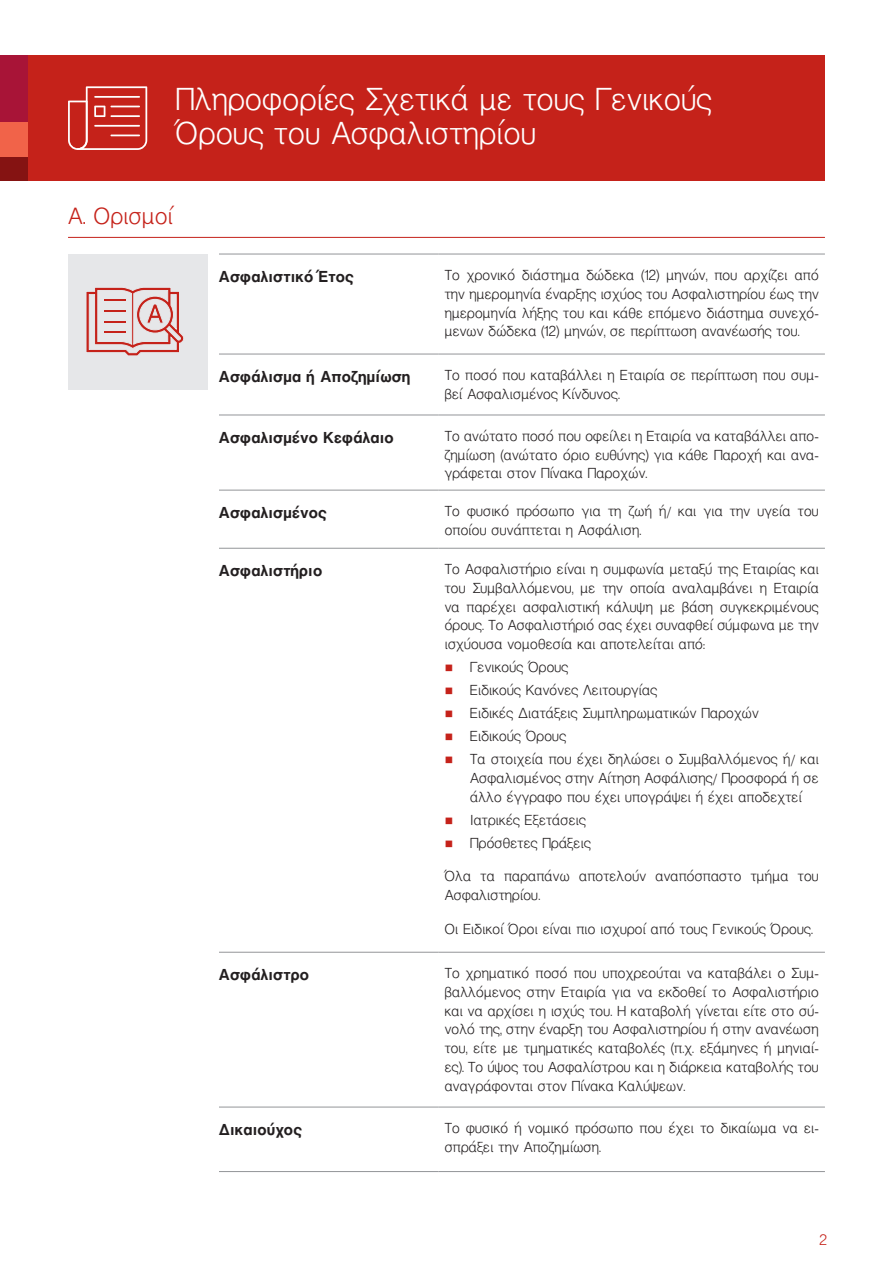
<style>
.page{position:relative;width:893px;height:1263px;background:#fff}
.page>*{position:absolute;margin:0;border:0;box-sizing:border-box;transform-origin:0 0}
.title_white_big{font:34.5px/34.5px "Mg Helvetica Light UC Pol";color:#fff}
.title_red_underlined{font:25.5px "Mg Helvetica Light UC Pol";color:#c5221a}
.t1{font:16.5px "Mg Helvetica Light UC Pol";color:#c5221a}
.txt_orismoi_pinakas{font:15.75px/18.8px "Mg Helvetica Light UC Pol";color:#231f20;text-align:justify}
.orismoi_pinakas{font:700 15px "Mg Helvetica UC Pol";color:#231f20}
.s1{color:#c5221a}
</style>
<div class="page">
<hr style="left:68px;top:237px;width:757px;height:1px;background:#c5221a">
<hr style="left:219px;top:254px;width:220px;height:1px;background:#939598">
<hr style="left:439px;top:952px;width:386px;height:1px;background:#939598">
<hr style="left:439px;top:1107px;width:386px;height:1px;background:#939598">
<hr style="left:439px;top:1171px;width:386px;height:1px;background:#939598">
<hr style="left:219px;top:354px;width:220px;height:1px;background:#939598">
<hr style="left:439px;top:354px;width:386px;height:1px;background:#939598">
<hr style="left:219px;top:415px;width:220px;height:1px;background:#939598">
<hr style="left:439px;top:415px;width:386px;height:1px;background:#939598">
<hr style="left:219px;top:548px;width:220px;height:1px;background:#939598">
<hr style="left:439px;top:548px;width:386px;height:1px;background:#939598">
<hr style="left:219px;top:490px;width:220px;height:1px;background:#939598">
<hr style="left:439px;top:254px;width:386px;height:1px;background:#939598">
<hr style="left:439px;top:490px;width:386px;height:1px;background:#939598">
<hr style="left:219px;top:952px;width:220px;height:1px;background:#939598">
<hr style="left:219px;top:1107px;width:220px;height:1px;background:#939598">
<hr style="left:219px;top:1171px;width:220px;height:1px;background:#939598">
<div style="left:4px;top:55px;width:821px;height:126px;background:#c5221a"></div>
<div style="left:0;top:157px;width:28px;height:24px;background:#851312"></div>
<div style="left:0;top:121px;width:28px;height:36px;background:#f16349"></div>
<div style="left:0;top:55px;width:28px;height:66px;background:#a81437"></div>
<svg style="left:68px;top:86px;width:79px;height:64px"></svg>
<div style="left:68px;top:254px;width:139px;height:135px;background:#e6e7e9"></div>
<svg style="left:86px;top:287px;width:98px;height:69px"></svg>
<hr style="left:104px;top:331px;width:21px;height:2px;background:#c5221a">
<p class="title_white_big" style="left:176px;top:81px;width:538px">Πληροφορίες Σχετικά με τους Γενικούς<br>Όρους του Ασφαλιστηρίου</p>
<p class="title_red_underlined" style="left:68px;top:203px;width:107px">Α. Ορισμοί</p>
<p class="orismoi_pinakas" style="left:219px;top:267px;width:137px">Ασφαλιστικό Έτος</p>
<p class="txt_orismoi_pinakas" style="left:445px;top:265px;width:376px">Το χρονικό διάστημα δώδεκα (12) μηνών, που αρχίζει από την ημερομηνία έναρξης ισχύος του Ασφαλιστηρίου έως την ημερομηνία λήξης του και κάθε επόμενο διάστημα συνεχό&shy;μενων δώδεκα (12) μηνών, σε περίπτωση ανανέωσής του.</p>
<p class="orismoi_pinakas" style="left:219px;top:367px;width:193px">Ασφάλισμα ή Αποζημίωση</p>
<p class="txt_orismoi_pinakas" style="left:445px;top:365px;width:376px">Το ποσό που καταβάλλει η Εταιρία σε περίπτωση που συμ&shy;βεί Ασφαλισμένος Κίνδυνος.</p>
<p class="orismoi_pinakas" style="left:219px;top:428px;width:177px">Ασφαλισμένο Κεφάλαιο</p>
<p class="txt_orismoi_pinakas" style="left:445px;top:426px;width:376px">Το ανώτατο ποσό που οφείλει η Εταιρία να καταβάλλει απο&shy;ζημίωση (ανώτατο όριο ευθύνης) για κάθε Παροχή και ανα&shy;γράφεται στον Πίνακα Παροχών.</p>
<p class="orismoi_pinakas" style="left:219px;top:503px;width:110px">Ασφαλισμένος</p>
<p class="txt_orismoi_pinakas" style="left:445px;top:501px;width:376px">Το φυσικό πρόσωπο για τη ζωή ή/ και για την υγεία του οποίου συνάπτεται η Ασφάλιση.</p>
<p class="orismoi_pinakas" style="left:219px;top:561px;width:105px">Ασφαλιστήριο</p>
<p class="txt_orismoi_pinakas" style="left:445px;top:559px;width:376px">Το Ασφαλιστήριο είναι η συμφωνία μεταξύ της Εταιρίας και του Συμβαλλόμενου, με την οποία αναλαμβάνει η Εταιρία να παρέχει ασφαλιστική κάλυψη με βάση συγκεκριμένους όρους. Το Ασφαλιστήριό σας έχει συναφθεί σύμφωνα με την ισχύουσα νομοθεσία και αποτελείται από:</p>
<p class="txt_orismoi_pinakas" style="left:445px;top:657px;width:125px"><span class="s1">■</span> Γενικούς Όρους</p>
<p class="txt_orismoi_pinakas" style="left:445px;top:680px;width:214px"><span class="s1">■</span> Ειδικούς Κανόνες Λειτουργίας</p>
<p class="txt_orismoi_pinakas" style="left:445px;top:703px;width:316px"><span class="s1">■</span> Ειδικές Διατάξεις Συμπληρωματικών Παροχών</p>
<p class="txt_orismoi_pinakas" style="left:445px;top:726px;width:123px"><span class="s1">■</span> Ειδικούς Όρους</p>
<p class="txt_orismoi_pinakas" style="left:470px;top:749px;width:350px;text-indent:-26px"><span class="s1">■</span> Τα στοιχεία που έχει δηλώσει ο Συμβαλλόμενος ή/ και Ασφαλισμένος στην Αίτηση Ασφάλισης/ Προσφορά ή σε άλλο έγγραφο που έχει υπογράψει ή έχει αποδεχτεί</p>
<p class="txt_orismoi_pinakas" style="left:445px;top:810px;width:143px"><span class="s1">■</span> Ιατρικές Εξετάσεις</p>
<p class="txt_orismoi_pinakas" style="left:445px;top:833px;width:148px"><span class="s1">■</span> Πρόσθετες Πράξεις</p>
<p class="txt_orismoi_pinakas" style="left:445px;top:867px;width:376px">Όλα τα παραπάνω αποτελούν αναπόσπαστο τμήμα του<br>Ασφαλιστηρίου.</p>
<p class="txt_orismoi_pinakas" style="left:445px;top:919px;width:370px">Οι Ειδικοί Όροι είναι πιο ισχυροί από τους Γενικούς Όρους.</p>
<p class="orismoi_pinakas" style="left:219px;top:965px;width:92px">Ασφάλιστρο</p>
<p class="txt_orismoi_pinakas" style="left:445px;top:963px;width:376px">Το χρηματικό ποσό που υποχρεούται να καταβάλει ο Συμ&shy;βαλλόμενος στην Εταιρία για να εκδοθεί το Ασφαλιστήριο και να αρχίσει η ισχύς του. Η καταβολή γίνεται είτε στο σύ&shy;νολό της, στην έναρξη του Ασφαλιστηρίου ή στην ανανέωση του, είτε με τμηματικές καταβολές (π.χ. εξάμηνες ή μηνιαί&shy;ες). Το ύψος του Ασφαλίστρου και η διάρκεια καταβολής του αναγράφονται στον Πίνακα Καλύψεων.</p>
<p class="orismoi_pinakas" style="left:219px;top:1120px;width:85px">Δικαιούχος</p>
<p class="txt_orismoi_pinakas" style="left:445px;top:1118px;width:376px">Το φυσικό ή νομικό πρόσωπο που έχει το δικαίωμα να ει&shy;σπράξει την Αποζημίωση.</p>
<p class="t1" style="left:819px;top:1231px;width:9px">2</p>
</div>
